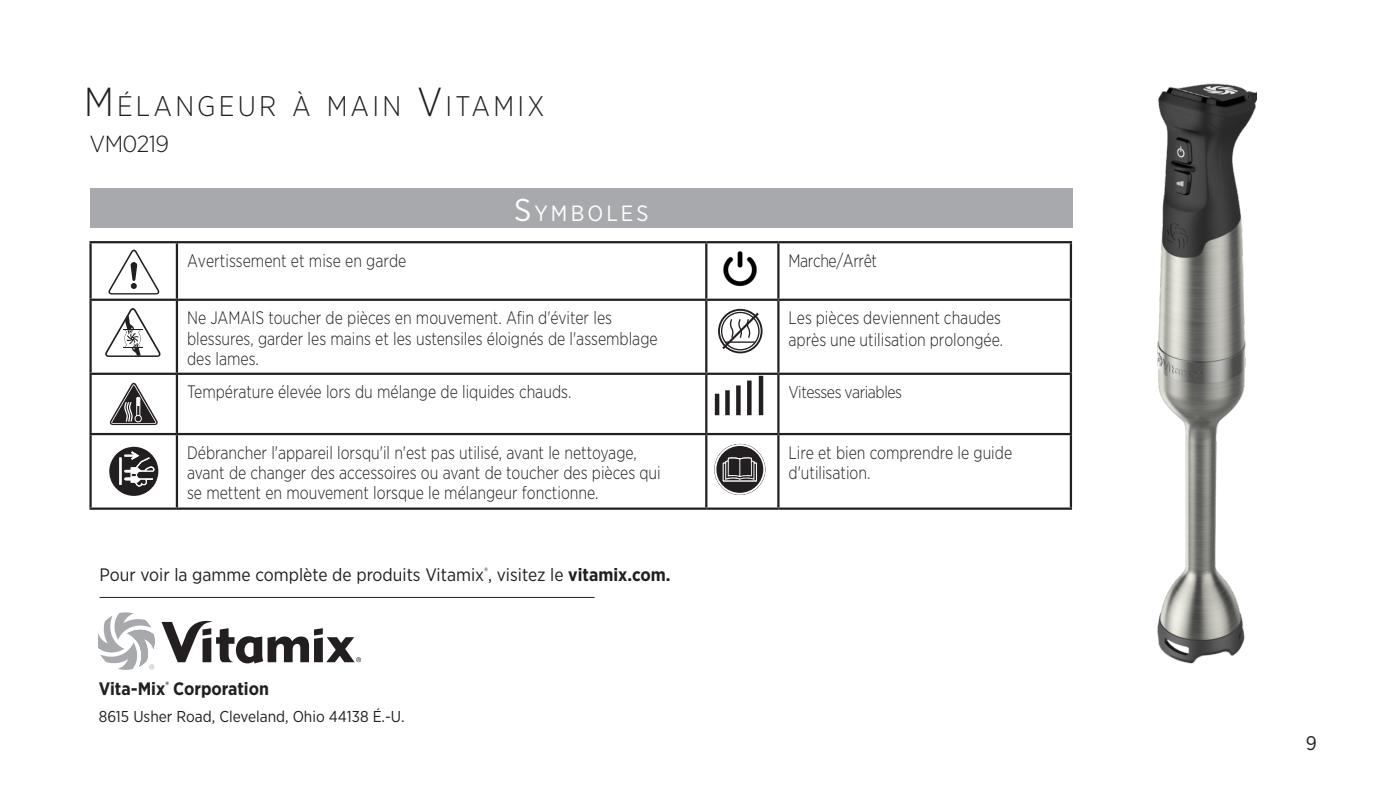
<style>
.page{position:relative;width:1377px;height:810px;background:#fff}
.page>*{position:absolute;margin:0;border:0;box-sizing:border-box;transform-origin:0 0}
.Every_Meal__Every_Da{font:300 28.35px "Gotham Narrow";letter-spacing:.115em;color:#231f20}
.numbered_bulleted_co{font:300 23.18px "Gotham Narrow";letter-spacing:-.025em;color:#231f20;scale:1.06 1}
.Heading_3{font:22.05px "Gotham Narrow";letter-spacing:.145em;color:#fff}
.t1{font:19.8px "Gotham Narrow";color:#231f20}
.GB8_75{font:300 18px/20.2px "Gotham Narrow";color:#231f20;scale:.9 1}
.t2{font:18px "Gotham Narrow";color:#231f20}
.Subhead_copy{font:300 18px/21.4px "Gotham Narrow";color:#231f20;scale:.9 1}
.t3{font:700 18px "Gotham Narrow";color:#231f20}
.GB8_75-2{font:300 18px "Gotham Narrow";letter-spacing:-.025em;color:#231f20;scale:.9 1}
.numbered_bulleted_co-2{font:300 16.88px "Gotham Narrow";letter-spacing:-.025em;color:#231f20;scale:.96 1}
.t4{font:15.75px "Gotham Narrow";color:#231f20}
.s1{font-size:40.5px}
.s2{font-size:31.5px}
.s3{font-weight:700}
</style>
<div class="page">
<img style="left:1157px;top:83px;width:99px;height:581px">
<div style="left:90px;top:188px;width:982px;height:40px;background:#a8a9ad"></div>
<hr style="left:89px;top:241px;width:88px;height:2px;background:#231f20">
<hr style="left:89px;top:243px;width:3px;height:56px;background:#231f20">
<hr style="left:177px;top:241px;width:529px;height:2px;background:#231f20">
<hr style="left:176px;top:243px;width:2px;height:56px;background:#231f20">
<hr style="left:706px;top:241px;width:72px;height:2px;background:#231f20">
<hr style="left:705px;top:243px;width:2px;height:56px;background:#231f20">
<hr style="left:778px;top:241px;width:294px;height:2px;background:#231f20">
<hr style="left:777px;top:243px;width:3px;height:56px;background:#231f20">
<hr style="left:1070px;top:243px;width:2px;height:56px;background:#231f20">
<hr style="left:89px;top:299px;width:88px;height:2px;background:#231f20">
<hr style="left:89px;top:301px;width:3px;height:72px;background:#231f20">
<hr style="left:177px;top:299px;width:529px;height:2px;background:#231f20">
<hr style="left:176px;top:301px;width:2px;height:72px;background:#231f20">
<hr style="left:706px;top:299px;width:72px;height:2px;background:#231f20">
<hr style="left:705px;top:301px;width:2px;height:72px;background:#231f20">
<hr style="left:778px;top:299px;width:294px;height:2px;background:#231f20">
<hr style="left:777px;top:301px;width:3px;height:72px;background:#231f20">
<hr style="left:1070px;top:301px;width:2px;height:72px;background:#231f20">
<hr style="left:89px;top:373px;width:88px;height:2px;background:#231f20">
<hr style="left:89px;top:375px;width:3px;height:58px;background:#231f20">
<hr style="left:177px;top:373px;width:529px;height:2px;background:#231f20">
<hr style="left:176px;top:375px;width:2px;height:58px;background:#231f20">
<hr style="left:706px;top:373px;width:72px;height:2px;background:#231f20">
<hr style="left:705px;top:375px;width:2px;height:58px;background:#231f20">
<hr style="left:778px;top:373px;width:294px;height:2px;background:#231f20">
<hr style="left:777px;top:375px;width:3px;height:58px;background:#231f20">
<hr style="left:1070px;top:375px;width:2px;height:58px;background:#231f20">
<hr style="left:89px;top:433px;width:88px;height:2px;background:#231f20">
<hr style="left:89px;top:435px;width:3px;height:73px;background:#231f20">
<hr style="left:176px;top:435px;width:2px;height:73px;background:#231f20">
<hr style="left:705px;top:435px;width:2px;height:73px;background:#231f20">
<hr style="left:777px;top:435px;width:3px;height:73px;background:#231f20">
<hr style="left:1070px;top:435px;width:2px;height:73px;background:#231f20">
<hr style="left:89px;top:508px;width:88px;height:2px;background:#231f20">
<hr style="left:177px;top:508px;width:529px;height:2px;background:#231f20">
<hr style="left:706px;top:508px;width:72px;height:2px;background:#231f20">
<hr style="left:778px;top:508px;width:294px;height:2px;background:#231f20">
<hr style="left:177px;top:433px;width:529px;height:2px;background:#231f20">
<hr style="left:706px;top:433px;width:72px;height:2px;background:#231f20">
<hr style="left:778px;top:433px;width:294px;height:2px;background:#231f20">
<svg style="left:109px;top:382px;width:49px;height:43px"></svg>
<div style="left:135px;top:415px;width:6px;height:7px;background:#231f20;border-radius:50%"></div>
<div style="left:135px;top:415px;width:7px;height:7px;border:1px solid #fff;border-radius:50%"></div>
<svg style="left:109px;top:446px;width:50px;height:50px"></svg>
<div style="left:718px;top:309px;width:45px;height:44px;border:2px solid #231f20;border-radius:50%"></div>
<svg style="left:720px;top:310px;width:41px;height:41px"></svg>
<svg style="left:714px;top:444px;width:51px;height:51px"></svg>
<svg style="left:108px;top:249px;width:52px;height:46px"></svg>
<img style="left:723px;top:251px;width:34px;height:35px">
<svg style="left:105px;top:308px;width:56px;height:49px"></svg>
<hr style="left:715px;top:394px;width:4px;height:21px;background:#231f20">
<div style="left:736px;top:385px;width:5px;height:30px;background:#231f20"></div>
<div style="left:725px;top:390px;width:5px;height:25px;background:#231f20"></div>
<div style="left:747px;top:381px;width:5px;height:34px;background:#231f20"></div>
<hr style="left:759px;top:376px;width:4px;height:39px;background:#231f20">
<svg style="left:161px;top:620px;width:200px;height:43px"></svg>
<svg style="left:99px;top:612px;width:56px;height:58px"></svg>
<hr style="left:100px;top:597px;width:495px;height:1px;background:#231f20">
<p class="Every_Meal__Every_Da" style="left:84px;top:89px;width:462px"><span class="s1">M</span> ÉLANGEUR À MAIN <span class="s1">V</span>ITAMIX</p>
<p class="numbered_bulleted_co" style="left:89px;top:130px;width:77px">VM0219</p>
<p class="Heading_3" style="left:514px;top:200px;width:121px"><span class="s2">S</span>YMBOLES</p>
<p class="GB8_75" style="left:187px;top:250px;width:245px">Avertissement et mise en garde</p>
<p class="GB8_75-2" style="left:789px;top:249px;width:100px">Marche/Arrêt</p>
<p class="GB8_75" style="left:187px;top:307px;width:524px">Ne JAMAIS toucher de pièces en mouvement. Afin d'éviter les blessures, garder les mains et les ustensiles éloignés de l'assemblage des lames.</p>
<p class="Subhead_copy" style="left:789px;top:307px;width:240px">Les pièces deviennent chaudes après une utilisation prolongée.</p>
<p class="GB8_75" style="left:187px;top:381px;width:429px">Température élevée lors du mélange de liquides chauds.</p>
<p class="numbered_bulleted_co-2" style="left:789px;top:382px;width:120px">Vitesses variables</p>
<p class="GB8_75" style="left:187px;top:442px;width:528px">Débrancher l'appareil lorsqu'il n'est pas utilisé, avant le nettoyage, avant de changer des accessoires ou avant de toucher des pièces qui se mettent en mouvement lorsque le mélangeur fonctionne.</p>
<p class="GB8_75" style="left:789px;top:442px;width:250px">Lire et bien comprendre le guide d'utilisation.</p>
<p class="t2" style="left:100px;top:563px;width:573px">Pour voir la gamme complète de produits Vitamix<sup>®</sup>, visitez le <span class="s3">vitamix.com.</span></p>
<p class="t3" style="left:99px;top:677px;width:172px">Vita-Mix<sup>®</sup> Corporation</p>
<p class="t4" style="left:99px;top:707px;width:307px">8615 Usher Road, Cleveland, Ohio 44138 É.-U.</p>
<p class="t1" style="left:1306px;top:730px;width:13px">9</p>
</div>
